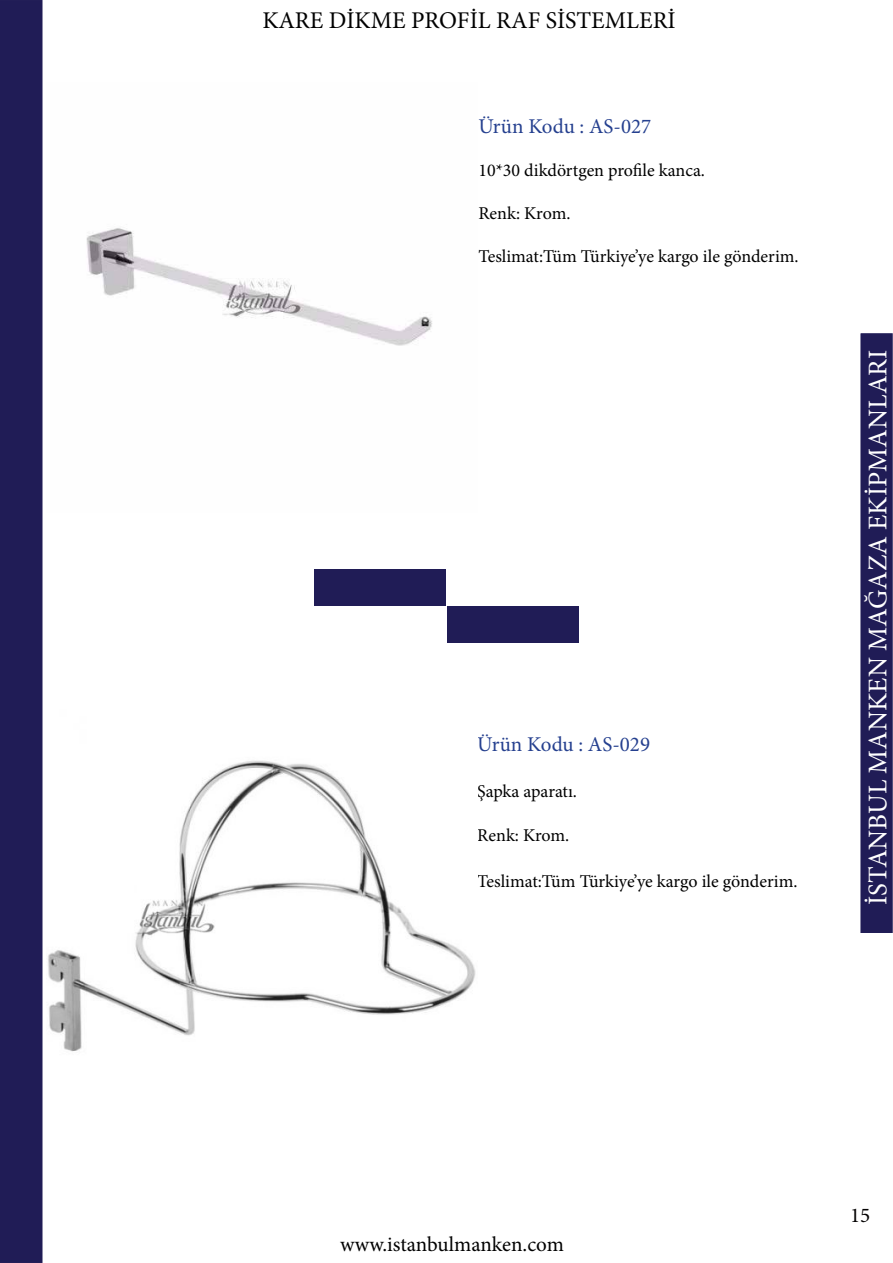
<style>
.page{position:relative;width:893px;height:1263px;background:#fff}
.page>*{position:absolute;margin:0;border:0;box-sizing:border-box;transform-origin:0 0}
.t1{font:27px "Minion Pro";color:#fff}
.t2{font:24px "Minion Pro";color:#000}
.t3{font:21px "Minion Pro";color:#25408f}
.t4{font:21px "Minion Pro";letter-spacing:-.005em;color:#000}
.t5{font:21px "Minion Pro";color:#050303}
.t6{font:18px "Minion Pro";letter-spacing:-.005em;color:#000}
</style>
<div class="page">
<div style="left:0;top:0;width:43px;height:1263px;background:#201c56"></div>
<div style="left:860px;top:333px;width:33px;height:600px;background:#201c56"></div>
<div style="left:314px;top:570px;width:131px;height:36px;background:#201c56"></div>
<div style="left:448px;top:606px;width:131px;height:36px;background:#201c56"></div>
<img style="left:86px;top:228px;width:346px;height:118px">
<img style="left:48px;top:760px;width:428px;height:292px">
<h2 class="t2" style="left:262px;top:4px;width:415px">KARE DİKME PROFİL RAF SİSTEMLERİ</h2>
<p class="t3" style="left:478px;top:112px;width:174px">Ürün Kodu : AS-027</p>
<p class="t6" style="left:478px;top:158px;width:228px">10*30 dikdörtgen profile kanca.</p>
<p class="t6" style="left:478px;top:201px;width:94px">Renk: Krom.</p>
<p class="t6" style="left:478px;top:245px;width:322px">Teslimat:Tüm Türkiye’ye kargo ile gönderim.</p>
<p class="t3" style="left:477px;top:730px;width:174px">Ürün Kodu : AS-029</p>
<p class="t6" style="left:477px;top:779px;width:101px">Şapka aparatı.</p>
<p class="t6" style="left:477px;top:823px;width:94px">Renk: Krom.</p>
<p class="t6" style="left:477px;top:869px;width:322px">Teslimat:Tüm Türkiye’ye kargo ile gönderim.</p>
<h1 class="t1" style="left:860px;top:905px;width:556px;rotate:-90deg">İSTANBUL MANKEN MAĞAZA EKİPMANLARI</h1>
<p class="t4" style="left:340px;top:1230px;width:225px">www.istanbulmanken.com</p>
<p class="t5" style="left:850px;top:1201px;width:22px">15</p>
</div>
